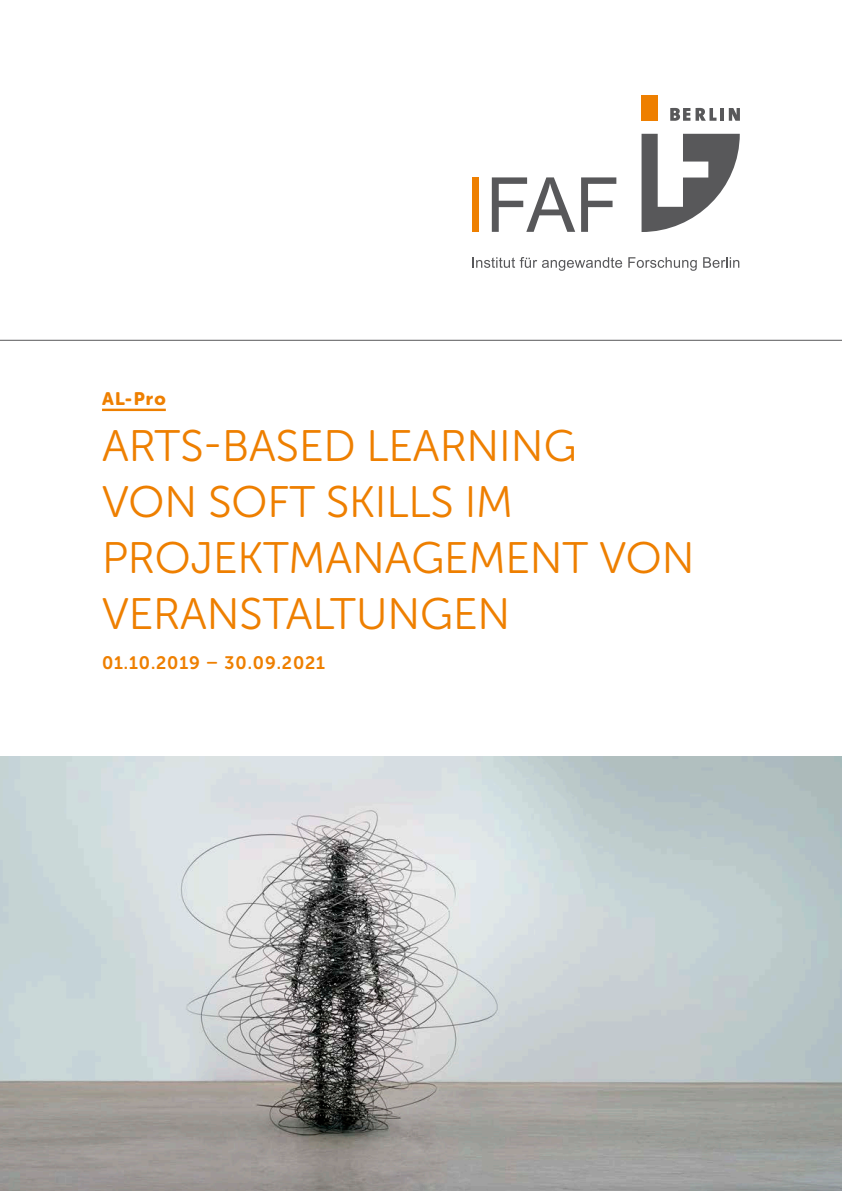
<style>
.page{position:relative;width:842px;height:1191px;background:#fff}
.page>*{position:absolute;margin:0;border:0;box-sizing:border-box;transform-origin:0 0}
.t1{font:44px/56px "Museo Sans Rounded 300";color:#ee7f00}
.t2{font:18px "Museo Sans Rounded 700";letter-spacing:.05em;color:#ee7f00}
.t3{font:18px "Museo Sans Rounded 900";color:#ee7f00}
</style>
<div class="page">
<hr style="left:102px;top:409px;width:64px;height:2px;background:#ee7f00">
<hr style="left:0;top:340px;width:842px;height:1px;background:#58585a">
<svg style="left:641px;top:134px;width:99px;height:98px"></svg>
<div style="left:642px;top:95px;width:16px;height:26px;background:#ee7f00"></div>
<svg style="left:670px;top:108px;width:46px;height:13px"></svg>
<hr style="left:720px;top:108px;width:4px;height:13px;background:#58585a">
<svg style="left:729px;top:108px;width:11px;height:13px"></svg>
<div style="left:472px;top:177px;width:7px;height:55px;background:#ee7f00"></div>
<svg style="left:492px;top:177px;width:83px;height:55px"></svg>
<svg style="left:581px;top:177px;width:35px;height:55px"></svg>
<svg style="left:472px;top:257px;width:150px;height:14px"></svg>
<svg style="left:628px;top:257px;width:69px;height:14px"></svg>
<svg style="left:703px;top:257px;width:36px;height:11px"></svg>
<img style="left:0;top:756px;width:842px;height:435px">
<p class="t3" style="left:102px;top:388px;width:65px">AL-Pro</p>
<p class="t1" style="left:102px;top:418px;width:594px">ARTS-BASED LEARNING<br>VON SOFT SKILLS IM<br>PROJEKTMANAGEMENT VON<br>VERANSTALTUNGEN</p>
<p class="t2" style="left:102px;top:652px;width:225px">01.10.2019 – 30.09.2021</p>
</div>
